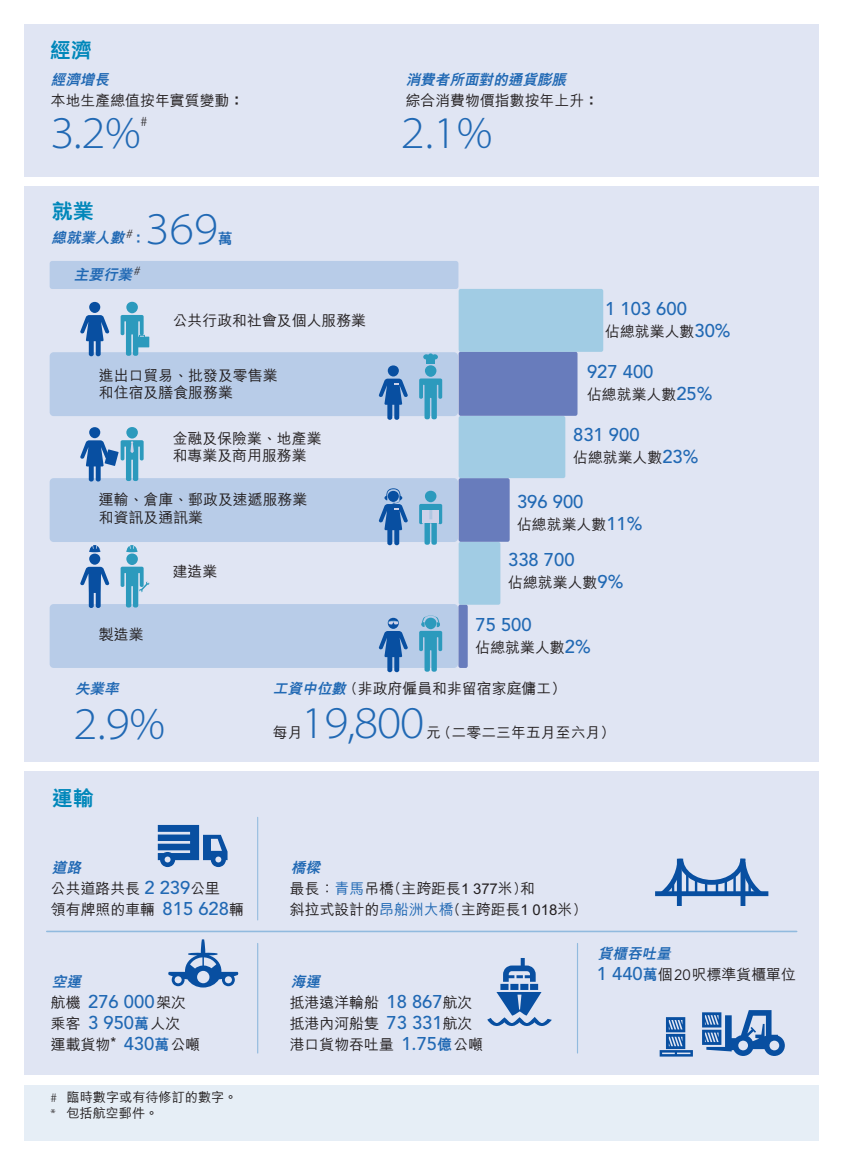
<style>
.page{position:relative;width:844px;height:1166px;background:#fff}
.page>*{position:absolute;margin:0;border:0;box-sizing:border-box;transform-origin:0 0}
.t1{font:300 semi-expanded 45.5px "Myriad Pro";letter-spacing:-.025em;color:#2169b4}
.t2{font:800 21px "M Hei HK";color:#0087ba}
.t3{font:500 18.38px "Avenir LT Std";color:#2169b4}
.t4{font:500 14.88px/21px "M Hei HK";color:#231f20}
.t5{font:800 14.88px "M Hei HK";color:#2169b4}
.t6{font:italic 800 14.53px "M Hei HK";color:#2169b4}
.t7{font:300 semi-expanded 14px "Myriad Pro";color:#231f20}
.t8{font:500 13.12px/16.6px "M Hei HK";color:#231f20}
.s1{font-weight:800}
.s2{font-family:"Avenir LT Std";font-size:18.38px;color:#2169b4}
.s3{font-family:"M Hei HK";font-size:14.88px;color:#231f20}
.s4{font-weight:800;color:#2169b4}
.s5{font-family:"Myriad Pro";font-weight:300;font-stretch:semi-expanded}
.s6{font-weight:800;font-style:italic;font-size:14.53px;color:#2169b4}
.s7{color:#2169b4}
.s8{font-family:"Avenir LT Std";font-weight:400}
</style>
<div class="page">
<div style="left:25px;top:25px;width:794px;height:152px;background:#e0e5f3"></div>
<div style="left:25px;top:186px;width:794px;height:576px;background:#e0e5f3"></div>
<div style="left:25px;top:772px;width:794px;height:303px;background:#e0e5f3"></div>
<div style="left:25px;top:1085px;width:794px;height:56px;background:#e6eef6"></div>
<hr style="left:47px;top:930px;width:749px;height:2px;background:#006cb7">
<hr style="left:257px;top:817px;width:1px;height:103px;background:#006cb7">
<hr style="left:576px;top:943px;width:2px;height:110px;background:#006cb7">
<hr style="left:257px;top:943px;width:1px;height:110px;background:#006cb7">
<div style="left:458px;top:604px;width:9px;height:64px;background:#687cbc;border-radius:2px"></div>
<div style="left:458px;top:542px;width:42px;height:63px;background:#a1cce4;border-radius:2px"></div>
<div style="left:458px;top:478px;width:51px;height:64px;background:#687cbc;border-radius:2px"></div>
<div style="left:458px;top:416px;width:107px;height:62px;background:#a1cce4;border-radius:2px"></div>
<div style="left:458px;top:352px;width:119px;height:64px;background:#687cbc;border-radius:2px"></div>
<div style="left:458px;top:289px;width:145px;height:63px;background:#a1cce4;border-radius:2px"></div>
<div style="left:50px;top:261px;width:408px;height:28px;background:#b8cce8;border-radius:3px"></div>
<div style="left:50px;top:352px;width:408px;height:64px;background:#b8cce8;border-radius:4px"></div>
<div style="left:50px;top:478px;width:408px;height:64px;background:#b8cce8;border-radius:4px"></div>
<div style="left:50px;top:604px;width:408px;height:64px;background:#b8cce8;border-radius:4px"></div>
<div style="left:89px;top:302px;width:11px;height:11px;background:#084fa1;border-radius:50%"></div>
<svg style="left:80px;top:315px;width:29px;height:41px"></svg>
<div style="left:126px;top:302px;width:12px;height:11px;background:#2c9abd;border-radius:50%"></div>
<div style="left:135px;top:337px;width:14px;height:10px;background:#2c9abd"></div>
<svg style="left:121px;top:315px;width:24px;height:41px"></svg>
<div style="left:387px;top:365px;width:12px;height:11px;background:#084fa1;border-radius:50%"></div>
<svg style="left:378px;top:379px;width:30px;height:41px"></svg>
<svg style="left:419px;top:378px;width:23px;height:41px"></svg>
<div style="left:425px;top:365px;width:11px;height:12px;background:#2c9abd;border-radius:50%"></div>
<div style="left:426px;top:359px;width:9px;height:5px;background:#2c9abd"></div>
<svg style="left:423px;top:353px;width:15px;height:7px"></svg>
<div style="left:89px;top:427px;width:11px;height:11px;background:#084fa1;border-radius:50%"></div>
<div style="left:126px;top:427px;width:12px;height:11px;background:#2c9abd;border-radius:50%"></div>
<svg style="left:80px;top:440px;width:64px;height:41px"></svg>
<div style="left:425px;top:491px;width:11px;height:11px;background:#2c9abd;border-radius:50%"></div>
<svg style="left:419px;top:504px;width:23px;height:41px"></svg>
<svg style="left:378px;top:488px;width:30px;height:57px"></svg>
<div style="left:89px;top:554px;width:11px;height:11px;background:#084fa1;border-radius:50%"></div>
<svg style="left:80px;top:567px;width:29px;height:41px"></svg>
<div style="left:126px;top:553px;width:12px;height:12px;background:#2c9abd;border-radius:50%"></div>
<svg style="left:121px;top:567px;width:28px;height:40px"></svg>
<svg style="left:89px;top:545px;width:11px;height:7px"></svg>
<svg style="left:126px;top:545px;width:12px;height:7px"></svg>
<svg style="left:387px;top:618px;width:12px;height:11px"></svg>
<svg style="left:378px;top:631px;width:30px;height:41px"></svg>
<svg style="left:388px;top:621px;width:10px;height:3px"></svg>
<svg style="left:419px;top:615px;width:23px;height:57px"></svg>
<div style="left:676px;top:859px;width:5px;height:47px;background:#084fa1"></div>
<div style="left:740px;top:859px;width:5px;height:47px;background:#084fa1"></div>
<div style="left:655px;top:891px;width:113px;height:5px;background:#084fa1"></div>
<svg style="left:655px;top:858px;width:111px;height:42px"></svg>
<hr style="left:671px;top:879px;width:3px;height:15px;background:#084fa1">
<svg style="left:659px;top:1010px;width:125px;height:46px"></svg>
<svg style="left:158px;top:825px;width:69px;height:42px"></svg>
<svg style="left:487px;top:958px;width:64px;height:68px"></svg>
<svg style="left:168px;top:939px;width:70px;height:48px"></svg>
<h2 class="t2" style="left:50px;top:40px;width:43px">經濟</h2>
<p class="t4" style="left:51px;top:89px;width:195px">本地生產總值按年實質變動<span class="s1">：</span></p>
<p class="t6" style="left:51px;top:73px;width:63px">經濟增長</p>
<p class="t6" style="left:405px;top:73px;width:165px">消費者所面對的通貨膨脹</p>
<p class="t4" style="left:405px;top:89px;width:195px">綜合消費物價指數按年上升<span class="s1">：</span></p>
<p class="t7" style="left:140px;top:113px;width:8px">#</p>
<h1 class="t1" style="left:50px;top:108px;width:92px">3.2%</h1>
<h1 class="t1" style="left:401px;top:108px;width:93px">2.1%</h1>
<h2 class="t2" style="left:52px;top:200px;width:43px">就業</h2>
<h1 class="t1" style="left:145px;top:204px;width:74px">369</h1>
<p class="t6" style="left:51px;top:231px;width:85px">總就業人數<sup>#</sup></p>
<p class="t6" style="left:74px;top:268px;width:70px">主要行業<sup>#</sup></p>
<p class="t5" style="left:218px;top:231px;width:16px">萬</p>
<p class="t5" style="left:131px;top:231px;width:16px">：</p>
<p class="t4" style="left:173px;top:309px;width:195px">公共行政和社會及個人服務業</p>
<p class="t4" style="left:99px;top:365px;width:180px;line-height:17.8px">進出口貿易、批發及零售業和住宿及膳食服務業</p>
<p class="t4" style="left:173px;top:428px;width:150px;line-height:17.8px">金融及保險業、地產業和專業及商用服務業</p>
<p class="t4" style="left:99px;top:490px;width:210px;line-height:17.8px">運輸、倉庫、郵政及速遞服務業和資訊及通訊業</p>
<p class="t4" style="left:173px;top:559px;width:46px">建造業</p>
<p class="t4" style="left:99px;top:622px;width:46px">製造業</p>
<p class="t3" style="left:605px;top:298px;width:83px">1 103 600</p>
<p class="t4" style="left:605px;top:320px;width:127px">佔總就業人數<span class="s2">30%</span></p>
<p class="t3" style="left:587px;top:361px;width:68px">927 400</p>
<p class="t4" style="left:587px;top:383px;width:127px">佔總就業人數<span class="s2">25%</span></p>
<p class="t3" style="left:573px;top:424px;width:68px">831 900</p>
<p class="t4" style="left:573px;top:446px;width:127px">佔總就業人數<span class="s2">23%</span></p>
<p class="t3" style="left:517px;top:491px;width:68px">396 900</p>
<p class="t4" style="left:517px;top:513px;width:127px">佔總就業人數<span class="s2">11%</span></p>
<p class="t3" style="left:508px;top:549px;width:68px">338 700</p>
<p class="t4" style="left:508px;top:571px;width:117px">佔總就業人數<span class="s2">9%</span></p>
<p class="t3" style="left:475px;top:614px;width:58px">75 500</p>
<p class="t4" style="left:475px;top:635px;width:117px">佔總就業人數<span class="s2">2%</span></p>
<p class="t6" style="left:75px;top:681px;width:48px">失業率</p>
<h1 class="t1" style="left:73px;top:698px;width:93px">2.9%</h1>
<h2 class="t2" style="left:52px;top:787px;width:43px">運輸</h2>
<p class="t6" style="left:52px;top:860px;width:34px">道路</p>
<p class="t4" style="left:51px;top:876px;width:194px">公共道路共長 <span class="s2">2 239</span>公里<br>領有牌照的車輛 <span class="s2">815 628</span>輛</p>
<p class="t6" style="left:52px;top:974px;width:34px">空運</p>
<p class="t3" style="left:51px;top:990px;width:137px"><span class="s3">航機</span> 276 000<span class="s3">架次</span></p>
<p class="t4" style="left:51px;top:1011px;width:151px">乘客 <span class="s2">3 950</span><span class="s4">萬</span>人次<br>運載貨物* <span class="s2">430</span><span class="s4">萬</span>公噸</p>
<p class="t8" style="left:51px;top:1087px;width:188px"><span class="s5">#</span> 臨時數字或有待修訂的數字。<span class="s5">*</span> 包括航空郵件。</p>
<p class="t4" style="left:273px;top:676px;width:295px"><span class="s6">工資中位數</span>(非政府僱員和非留宿家庭傭工）</p>
<h1 class="t1" style="left:301px;top:697px;width:124px">19,800</h1>
<p class="t4" style="left:273px;top:721px;width:31px">每月</p>
<p class="t4" style="left:426px;top:721px;width:191px">元 (二零二三年五月至六月）</p>
<p class="t6" style="left:291px;top:860px;width:34px">橋樑</p>
<p class="t4" style="left:290px;top:876px;width:291px">最長：<span class="s7">青馬</span>吊橋(主跨距長1 377米)和<br>斜拉式設計的<span class="s7">昂船洲大橋</span>(主跨距長1 018米)</p>
<p class="t6" style="left:291px;top:974px;width:34px">海運</p>
<p class="t4" style="left:290px;top:990px;width:195px">抵港遠洋輪船 <span class="s2">18 867</span>航次抵港內河船隻 <span class="s2">73 331</span>航次港口貨物吞吐量 <span class="s2">1.75</span><span class="s4">億</span>公噸</p>
<p class="t6" style="left:597px;top:947px;width:77px">貨櫃吞吐量</p>
<p class="t4" style="left:596px;top:963px;width:200px"><span class="s2">1 440</span><span class="s4">萬</span>個<span class="s8">20</span>呎標準貨櫃單位</p>
</div>
